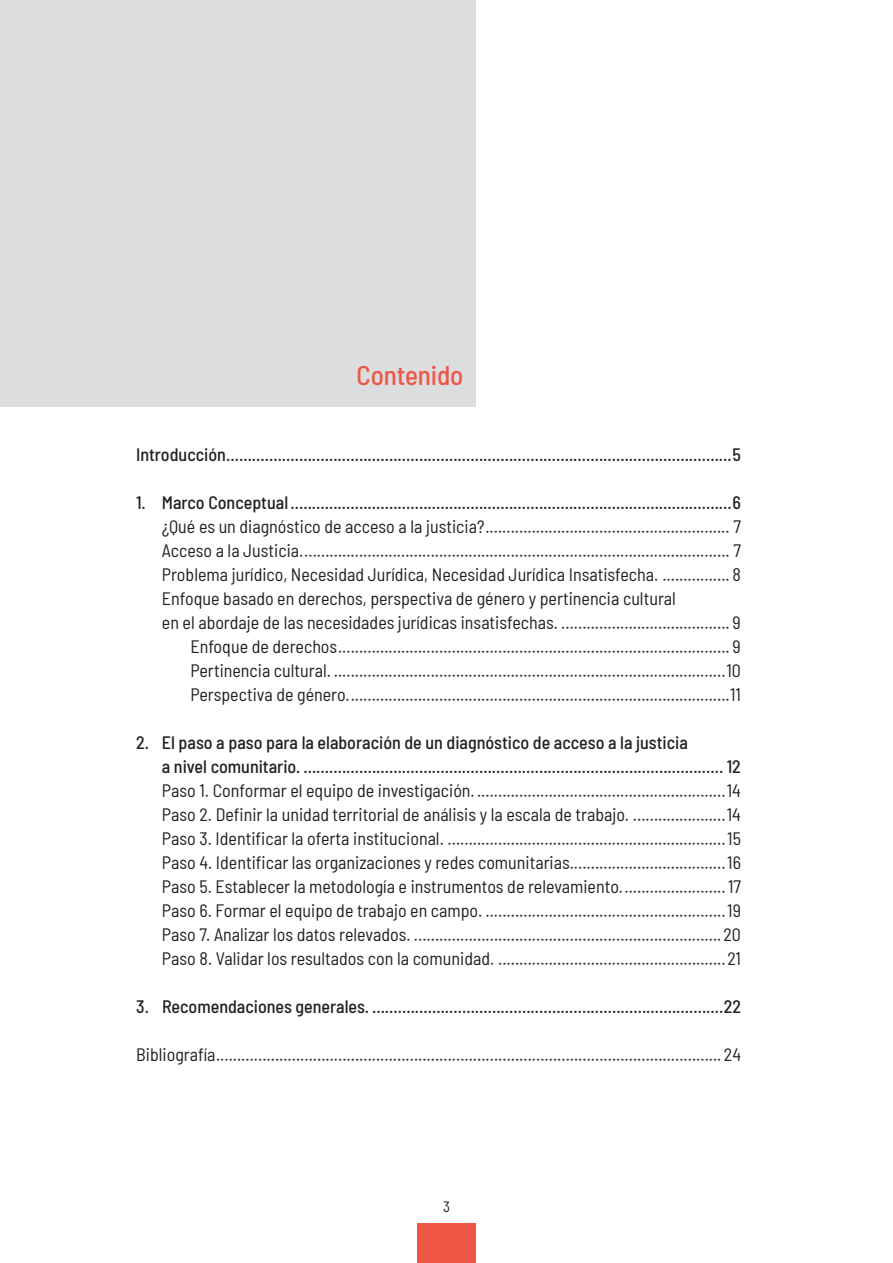
<style>
.page{position:relative;width:893px;height:1263px;background:#fff}
.page>*{position:absolute;margin:0;border:0;box-sizing:border-box;transform-origin:0 0}
.t1{font:500 semi-condensed 27px "Barlow";letter-spacing:-.005em;color:#ee5646}
.t2{font:semi-condensed 18px/24px "Barlow";color:#231f20;text-align:justify}
.t3{font:500 semi-condensed 18px/24px "Barlow";color:#231f20}
.t4{font:semi-condensed 15px "Barlow";color:#231f20}
</style>
<div class="page">
<div style="left:417px;top:1223px;width:59px;height:40px;background:#ee5646"></div>
<div style="left:0;top:0;width:476px;height:407px;background:#dcdddf"></div>
<h1 class="t1" style="left:357px;top:356px;width:108px">Contenido</h1>
<p class="t3" style="left:136px;top:441px;width:606px">Introducción......................................................................................................................5</p>
<p class="t3" style="left:136px;top:489px;width:606px">1. Marco Conceptual .......................................................................................................6</p>
<p class="t2" style="left:162px;top:513px;width:581px">¿Qué es un diagnóstico de acceso a la justicia?.......................................................... 7</p>
<p class="t2" style="left:162px;top:537px;width:580px">Acceso a la Justicia...................................................................................................... 7</p>
<p class="t2" style="left:162px;top:561px;width:581px">Problema jurídico, Necesidad Jurídica, Necesidad Jurídica Insatisfecha. ................ 8</p>
<p class="t2" style="left:162px;top:585px;width:516px">Enfoque basado en derechos, perspectiva de género y pertinencia cultural</p>
<p class="t2" style="left:162px;top:609px;width:581px">en el abordaje de las necesidades jurídicas insatisfechas. ........................................ 9</p>
<p class="t2" style="left:190px;top:633px;width:552px">Enfoque de derechos............................................................................................. 9</p>
<p class="t2" style="left:190px;top:657px;width:552px">Pertinencia cultural. .............................................................................................10</p>
<p class="t2" style="left:190px;top:681px;width:552px">Perspectiva de género...........................................................................................11</p>
<p class="t3" style="left:162px;top:729px;width:581px;text-indent:-26px">2. El paso a paso para la elaboración de un diagnóstico de acceso a la justicia<br>a nivel comunitario. .................................................................................................. 12</p>
<p class="t2" style="left:162px;top:777px;width:581px">Paso 1. Conformar el equipo de investigación. ...........................................................14<br>Paso 2. Definir la unidad territorial de análisis y la escala de trabajo. ......................14<br>Paso 3. Identificar la oferta institucional. ..................................................................15<br>Paso 4. Identificar las organizaciones y redes comunitarias.....................................16<br>Paso 5. Establecer la metodología e instrumentos de relevamiento.........................17<br>Paso 6. Formar el equipo de trabajo en campo. .........................................................19<br>Paso 7. Analizar los datos relevados. .........................................................................20<br>Paso 8. Validar los resultados con la comunidad. ......................................................21</p>
<p class="t3" style="left:136px;top:993px;width:606px">3. Recomendaciones generales. ..................................................................................22</p>
<p class="t2" style="left:136px;top:1041px;width:606px">Bibliografía........................................................................................................................ 24</p>
<p class="t4" style="left:443px;top:1196px;width:8px">3</p>
</div>
